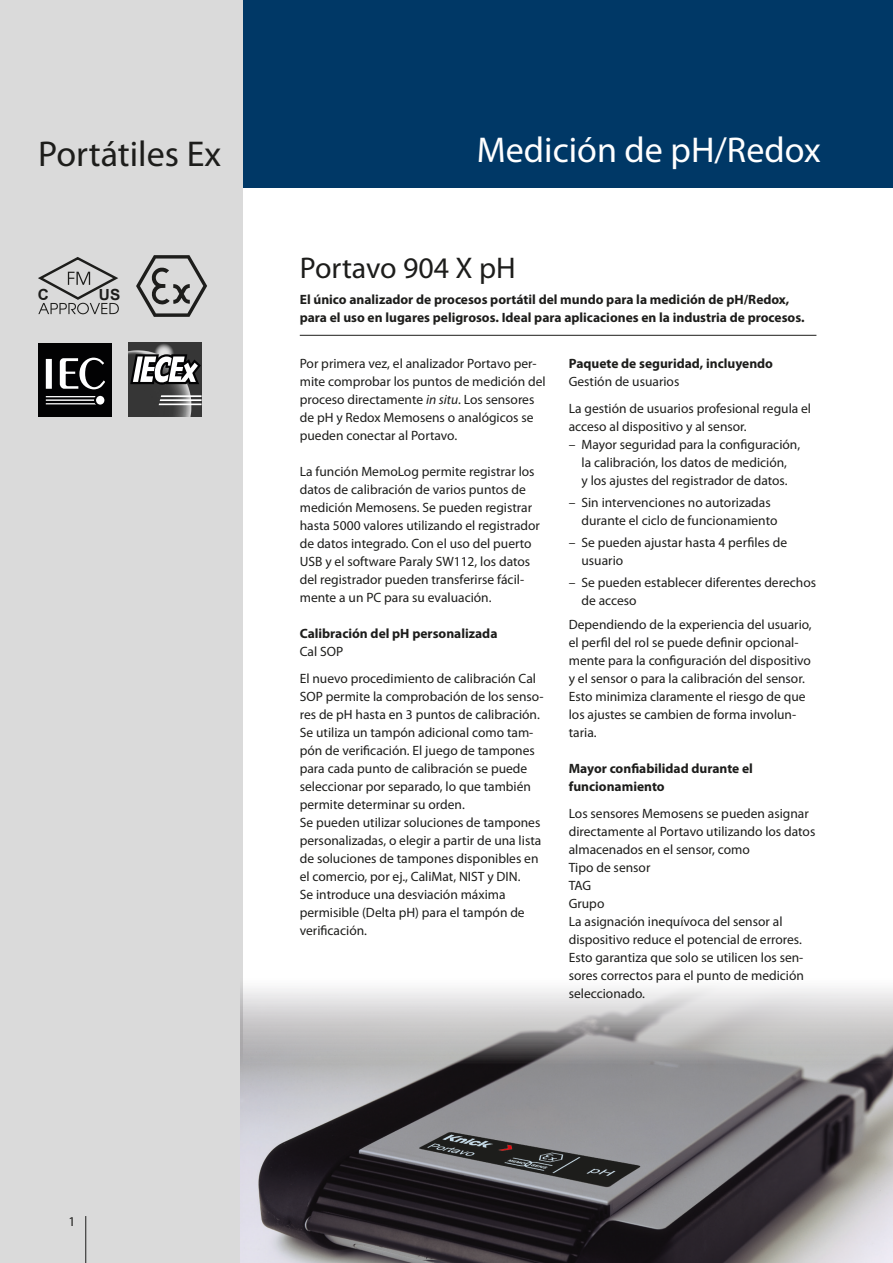
<style>
.page{position:relative;width:893px;height:1263px;background:#fff}
.page>*{position:absolute;margin:0;border:0;box-sizing:border-box;transform-origin:0 0}
.Inhalt_Messung{font:36px "Myriad Pro";color:#fff}
.Produktbereich{font:36px "Myriad Pro";color:#1d1d1b}
.Inhalt_Produktreihe{font:30px "Myriad Pro";color:#1d1d1b}
.t1{font:700 15.3px "Arial";color:#1d1d1b}
.Standardtext{font:13.5px/18px "Myriad Pro";color:#1d1d1b}
.Subhead{font:700 13.5px/18px "Myriad Pro";color:#1d1d1b}
.Zwischenüberschrift{font:700 13.5px/18px "Myriad Pro";color:#1d1d1b}
.s1{font-style:italic}
.s2{font-weight:400}
</style>
<div class="page">
<div style="left:0;top:0;width:893px;height:187px;background:#003866"></div>
<div style="left:0;top:0;width:242px;height:1263px;background:#dadada"></div>
<img style="left:241px;top:978px;width:652px;height:285px">
<hr style="left:300px;top:335px;width:516px;height:1px;background:#1d1d1b">
<img style="left:128px;top:343px;width:74px;height:73px">
<div style="left:38px;top:343px;width:74px;height:73px;background:#020203"></div>
<svg style="left:46px;top:358px;width:59px;height:31px"></svg>
<svg style="left:46px;top:396px;width:49px;height:8px"></svg>
<svg style="left:94px;top:394px;width:12px;height:12px"></svg>
<div style="left:96px;top:396px;width:8px;height:9px;background:#fff;border-radius:50%"></div>
<hr style="left:159px;top:403px;width:43px;height:2px;background:#fff">
<hr style="left:160px;top:399px;width:42px;height:2px;background:#fff">
<hr style="left:161px;top:395px;width:41px;height:2px;background:#fff">
<svg style="left:130px;top:354px;width:71px;height:31px;background:#7f7f80"></svg>
<svg style="left:38px;top:257px;width:81px;height:57px"></svg>
<svg style="left:136px;top:255px;width:71px;height:62px"></svg>
<hr style="left:85px;top:1216px;width:1px;height:47px;background:#1d1d1b">
<p class="Produktbereich" style="left:38px;top:132px;width:184px">Portátiles Ex</p>
<p class="Inhalt_Messung" style="left:477px;top:127px;width:345px">Medición de pH/Redox</p>
<p class="t1" style="left:38px;top:284px;width:13px">C</p>
<p class="t1" style="left:99px;top:284px;width:23px">US</p>
<p class="Standardtext" style="left:69px;top:1212px;width:8px">1</p>
<p class="Inhalt_Produktreihe" style="left:300px;top:249px;width:217px">Portavo 904 X pH</p>
<p class="Subhead" style="left:300px;top:290px;width:506px">El único analizador de procesos portátil del mundo para la medición de pH/Redox, para el uso en lugares peligrosos. Ideal para aplicaciones en la industria de procesos.</p>
<p class="Standardtext" style="left:300px;top:354px;width:247px">Por primera vez, el analizador Portavo per&shy;mite comprobar los puntos de medición del proceso directamente <span class="s1">in situ</span>. Los sensores de pH y Redox Memosens o analógicos se pueden conectar al Portavo.</p>
<p class="Standardtext" style="left:300px;top:462px;width:242px">La función MemoLog permite registrar los datos de calibración de varios puntos de medición Memosens. Se pueden registrar hasta 5000 valores utilizando el registrador de datos integrado. Con el uso del puerto USB y el software Paraly SW112, los datos del registrador pueden transferirse fácil&shy;mente a un PC para su evaluación.</p>
<p class="Zwischenüberschrift" style="left:300px;top:624px;width:199px">Calibración del pH personalizada<br><span class="s2">Cal SOP</span></p>
<p class="Standardtext" style="left:300px;top:669px;width:245px">El nuevo procedimiento de calibración Cal SOP permite la comprobación de los senso&shy;res de pH hasta en 3 puntos de calibración.<br>Se utiliza un tampón adicional como tam&shy;pón de verificación. El juego de tampones para cada punto de calibración se puede seleccionar por separado, lo que también permite determinar su orden.<br>Se pueden utilizar soluciones de tampones personalizadas, o elegir a partir de una lista de soluciones de tampones disponibles en el comercio, por ej., CaliMat, NIST y DIN.<br>Se introduce una desviación máxima permisible (Delta pH) para el tampón de verificación.</p>
<p class="Zwischenüberschrift" style="left:569px;top:354px;width:206px">Paquete de seguridad, incluyendo<br><span class="s2">Gestión de usuarios</span></p>
<p class="Standardtext" style="left:569px;top:399px;width:244px">La gestión de usuarios profesional regula el acceso al dispositivo y al sensor.</p>
<p class="Standardtext" style="left:569px;top:435px;width:233px;text-align:center">– Mayor seguridad para la configuración, la calibración, los datos de medición,<br>y los ajustes del registrador de datos.</p>
<p class="Standardtext" style="left:581px;top:493px;width:198px;text-indent:-13px">– Sin intervenciones no autorizadas durante el ciclo de funcionamiento</p>
<p class="Standardtext" style="left:581px;top:533px;width:207px;text-indent:-13px">– Se pueden ajustar hasta 4 perfiles de usuario</p>
<p class="Standardtext" style="left:581px;top:574px;width:236px;text-indent:-13px">– Se pueden establecer diferentes derechos de acceso</p>
<p class="Standardtext" style="left:569px;top:615px;width:244px">Dependiendo de la experiencia del usuario, el perfil del rol se puede definir opcional&shy;mente para la configuración del dispositivo y el sensor o para la calibración del sensor.<br>Esto minimiza claramente el riesgo de que los ajustes se cambien de forma involun&shy;taria.</p>
<p class="Zwischenüberschrift" style="left:569px;top:759px;width:186px">Mayor confiabilidad durante el funcionamiento</p>
<p class="Standardtext" style="left:569px;top:804px;width:248px">Los sensores Memosens se pueden asignar directamente al Portavo utilizando los datos almacenados en el sensor, como</p>
<p class="Standardtext" style="left:569px;top:858px;width:83px">Tipo de sensor</p>
<p class="Standardtext" style="left:569px;top:876px;width:24px">TAG</p>
<p class="Standardtext" style="left:569px;top:894px;width:37px">Grupo</p>
<p class="Standardtext" style="left:569px;top:912px;width:237px">La asignación inequívoca del sensor al dispositivo reduce el potencial de errores.<br>Esto garantiza que solo se utilicen los sen&shy;sores correctos para el punto de medición seleccionado.</p>
</div>
